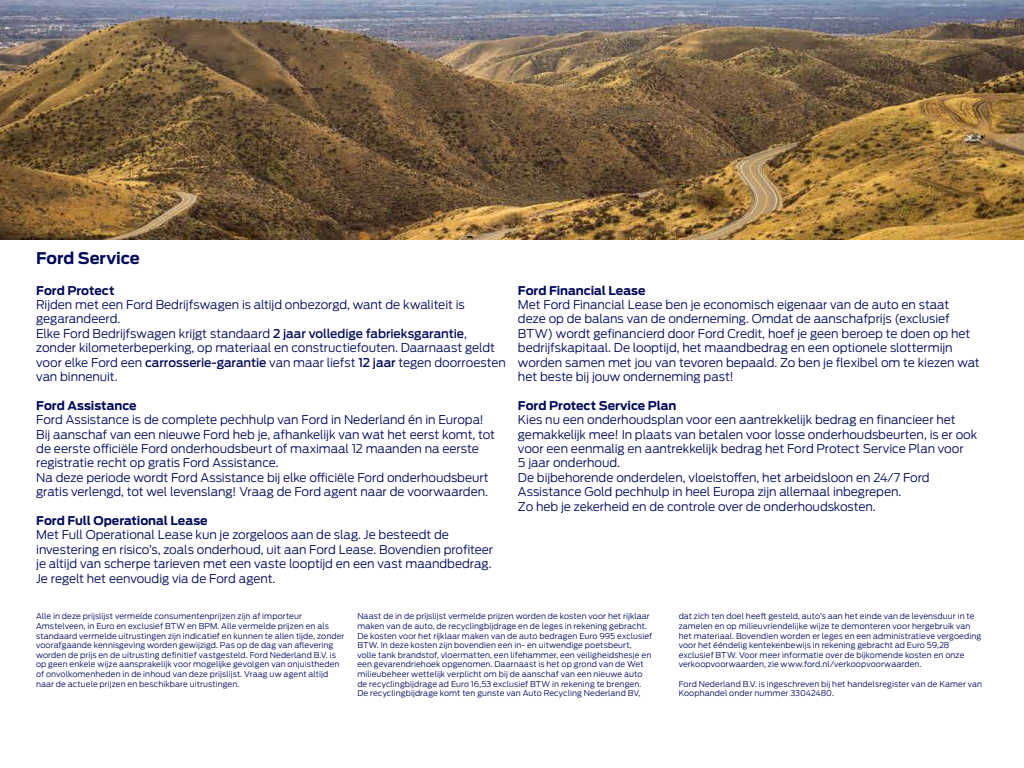
<style>
.page{position:relative;width:1024px;height:768px;background:#fff}
.page>*{position:absolute;margin:0;border:0;box-sizing:border-box;transform-origin:0 0}
.t1{font:700 16px "Ford Antenna";letter-spacing:-.005em;color:#00095b}
.t2{font:300 12px/14.4px "Ford Antenna";letter-spacing:-.005em;color:#00095b}
.t3{font:700 12px "Ford Antenna";color:#00095b}
.t4{font:300 8px/9.6px "Ford Antenna";letter-spacing:.01em;color:#00095b}
.s1{font-weight:500}
</style>
<div class="page">
<img style="left:0;top:0;width:1024px;height:239px">
<h1 class="t1" style="left:36px;top:244px;width:105px">Ford Service</h1>
<p class="t3" style="left:36px;top:279px;width:80px">Ford Protect</p>
<p class="t2" style="left:36px;top:296px;width:471px">Rijden met een Ford Bedrijfswagen is altijd onbezorgd, want de kwaliteit is gegarandeerd.<br>Elke Ford Bedrijfswagen krijgt standaard <span class="s1">2 jaar volledige fabrieksgarantie</span>, zonder kilometerbeperking, op materiaal en constructiefouten. Daarnaast geldt voor elke Ford een <span class="s1">carrosserie-garantie</span> van maar liefst <span class="s1">12 jaar</span> tegen doorroesten van binnenuit.</p>
<p class="t3" style="left:36px;top:395px;width:102px">Ford Assistance</p>
<p class="t2" style="left:36px;top:411px;width:460px">Ford Assistance is de complete pechhulp van Ford in Nederland én in Europa!<br>Bij aanschaf van een nieuwe Ford heb je, afhankelijk van wat het eerst komt, tot de eerste officiële Ford onderhoudsbeurt of maximaal 12 maanden na eerste registratie recht op gratis Ford Assistance.<br>Na deze periode wordt Ford Assistance bij elke officiële Ford onderhoudsbeurt gratis verlengd, tot wel levenslang! Vraag de Ford agent naar de voorwaarden.</p>
<p class="t3" style="left:36px;top:510px;width:173px">Ford Full Operational Lease</p>
<p class="t2" style="left:36px;top:526px;width:459px">Met Full Operational Lease kun je zorgeloos aan de slag. Je besteedt de investering en risico’s, zoals onderhoud, uit aan Ford Lease. Bovendien profiteer je altijd van scherpe tarieven met een vaste looptijd en een vast maandbedrag.<br>Je regelt het eenvoudig via de Ford agent.</p>
<p class="t3" style="left:518px;top:279px;width:129px">Ford Financial Lease</p>
<p class="t2" style="left:518px;top:296px;width:463px">Met Ford Financial Lease ben je economisch eigenaar van de auto en staat deze op de balans van de onderneming. Omdat de aanschafprijs (exclusief BTW) wordt gefinancierd door Ford Credit, hoef je geen beroep te doen op het bedrijfskapitaal. De looptijd, het maandbedrag en een optionele slottermijn worden samen met jou van tevoren bepaald. Zo ben je flexibel om te kiezen wat het beste bij jouw onderneming past!</p>
<p class="t3" style="left:518px;top:395px;width:160px">Ford Protect Service Plan</p>
<p class="t2" style="left:518px;top:411px;width:461px">Kies nu een onderhoudsplan voor een aantrekkelijk bedrag en financieer het gemakkelijk mee! In plaats van betalen voor losse onderhoudsbeurten, is er ook voor een eenmalig en aantrekkelijk bedrag het Ford Protect Service Plan voor<br>5 jaar onderhoud.<br>De bijbehorende onderdelen, vloeistoffen, het arbeidsloon en 24/7 Ford Assistance Gold pechhulp in heel Europa zijn allemaal inbegrepen.<br>Zo heb je zekerheid en de controle over de onderhoudskosten.</p>
<p class="t4" style="left:36px;top:611px;width:310px">Alle in deze prijslijst vermelde consumentenprijzen zijn af importeur Amstelveen, in Euro en exclusief BTW en BPM. Alle vermelde prijzen en als standaard vermelde uitrustingen zijn indicatief en kunnen te allen tijde, zonder voorafgaande kennisgeving worden gewijzigd. Pas op de dag van aflevering worden de prijs en de uitrusting definitief vastgesteld. Ford Nederland B.V. is op geen enkele wijze aansprakelijk voor mogelijke gevolgen van onjuistheden of onvolkomenheden in de inhoud van deze prijslijst. Vraag uw agent altijd naar de actuele prijzen en beschikbare uitrustingen.</p>
<p class="t4" style="left:357px;top:611px;width:296px">Naast de in de prijslijst vermelde prijzen worden de kosten voor het rijklaar maken van de auto, de recyclingbijdrage en de leges in rekening gebracht.<br>De kosten voor het rijklaar maken van de auto bedragen Euro 995 exclusief BTW. In deze kosten zijn bovendien een in- en uitwendige poetsbeurt, volle tank brandstof, vloermatten, een lifehammer, een veiligheidshesje en een gevarendriehoek opgenomen. Daarnaast is het op grond van de Wet milieubeheer wettelijk verplicht om bij de aanschaf van een nieuwe auto de recyclingbijdrage ad Euro 16,53 exclusief BTW in rekening te brengen.<br>De recyclingbijdrage komt ten gunste van Auto Recycling Nederland BV,</p>
<p class="t4" style="left:679px;top:611px;width:304px">dat zich ten doel heeft gesteld, auto’s aan het einde van de levensduur in te zamelen en op milieuvriendelijke wijze te demonteren voor hergebruik van het materiaal. Bovendien worden er leges en een administratieve vergoeding voor het ééndelig kentekenbewijs in rekening gebracht ad Euro 59,28 exclusief BTW. Voor meer informatie over de bijkomende kosten en onze verkoopvoorwaarden, zie www.ford.nl/verkoopvoorwaarden.</p>
<p class="t4" style="left:679px;top:678px;width:305px">Ford Nederland B.V. is ingeschreven bij het handelsregister van de Kamer van<br>Koophandel onder nummer 33042480.</p>
</div>
